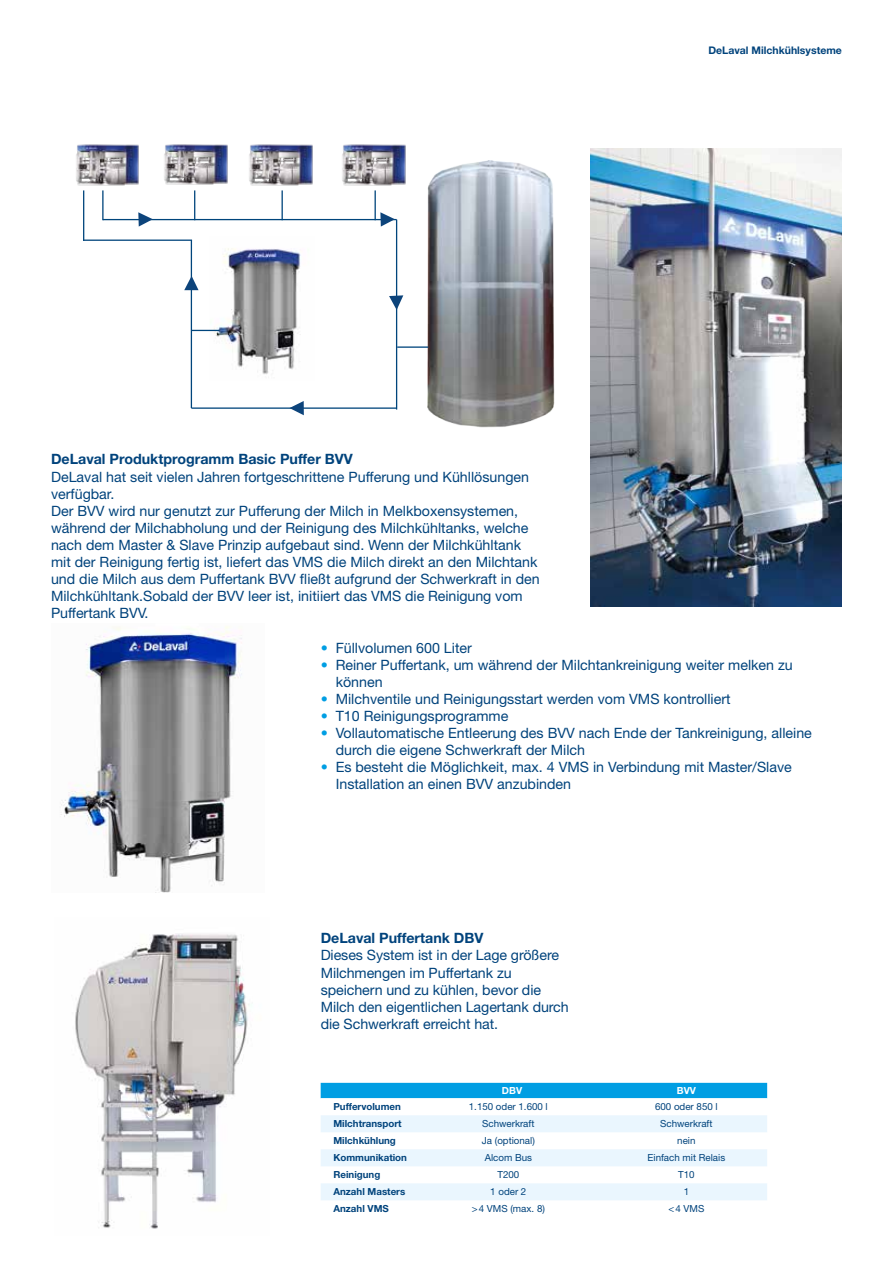
<style>
.page{position:relative;width:893px;height:1263px;background:#fff}
.page>*{position:absolute;margin:0;border:0;box-sizing:border-box;transform-origin:0 0}
.t1{font:14.25px/17.1px "Helvetica Neue LT Std";color:#00437c}
.t2{font:700 14.25px "Helvetica Neue LT Std";color:#00437c}
.t3{font:700 10.5px "Helvetica Neue LT Std";color:#00437c}
.t4{font:9.75px "Helvetica Neue LT Std";color:#00437c}
.t5{font:700 9.75px "Helvetica Neue LT Std";color:#00437c}
.t6{font:700 9.75px "Helvetica Neue LT Std";color:#fff}
.s1{color:#009ee3}
</style>
<div class="page">
<img style="left:590px;top:148px;width:252px;height:458px">
<img style="left:61px;top:626px;width:181px;height:267px">
<img style="left:153px;top:190px;width:82px;height:29px">
<img style="left:235px;top:190px;width:91px;height:29px">
<img style="left:326px;top:191px;width:72px;height:29px">
<hr style="left:103px;top:219px;width:294px;height:1px;background:#00457c">
<img style="left:428px;top:161px;width:127px;height:267px">
<img style="left:206px;top:248px;width:95px;height:126px">
<hr style="left:102px;top:189px;width:2px;height:31px;background:#00457c">
<hr style="left:194px;top:189px;width:1px;height:31px;background:#00457c">
<hr style="left:282px;top:189px;width:1px;height:31px;background:#00457c">
<hr style="left:375px;top:189px;width:1px;height:31px;background:#00457c">
<hr style="left:396px;top:220px;width:1px;height:190px;background:#00457c">
<hr style="left:191px;top:407px;width:206px;height:2px;background:#00457c">
<hr style="left:191px;top:240px;width:1px;height:168px;background:#00457c">
<hr style="left:83px;top:240px;width:109px;height:1px;background:#00457c">
<hr style="left:83px;top:189px;width:1px;height:52px;background:#00457c">
<svg style="left:192px;top:330px;width:27px;height:1px"></svg>
<svg style="left:184px;top:276px;width:15px;height:14px"></svg>
<svg style="left:138px;top:212px;width:15px;height:15px"></svg>
<svg style="left:380px;top:212px;width:15px;height:15px"></svg>
<svg style="left:389px;top:295px;width:14px;height:15px"></svg>
<svg style="left:289px;top:401px;width:15px;height:14px"></svg>
<hr style="left:397px;top:346px;width:31px;height:2px;background:#00457c">
<img style="left:74px;top:144px;width:67px;height:46px">
<img style="left:162px;top:144px;width:68px;height:46px">
<img style="left:247px;top:144px;width:68px;height:46px">
<img style="left:340px;top:144px;width:68px;height:47px">
<img style="left:75px;top:933px;width:175px;height:296px">
<div style="left:321px;top:1083px;width:446px;height:15px;background:#009ee3"></div>
<svg style="left:321px;top:1098px;width:446px;height:1px"></svg>
<svg style="left:321px;top:1115px;width:446px;height:85px"></svg>
<p class="t3" style="left:708px;top:44px;width:135px">DeLaval Milchkühlsysteme</p>
<p class="t2" style="left:51px;top:451px;width:303px">DeLaval Produktprogramm Basic Puffer BVV</p>
<p class="t1" style="left:51px;top:468px;width:490px">DeLaval hat seit vielen Jahren fortgeschrittene Pufferung und Kühllösungen verfügbar.<br>Der BVV wird nur genutzt zur Pufferung der Milch in Melkboxensystemen, während der Milchabholung und der Reinigung des Milchkühltanks, welche nach dem Master &amp; Slave Prinzip aufgebaut sind. Wenn der Milchkühltank mit der Reinigung fertig ist, liefert das VMS die Milch direkt an den Milchtank und die Milch aus dem Puffertank BVV fließt aufgrund der Schwerkraft in den Milchkühltank.Sobald der BVV leer ist, initiiert das VMS die Reinigung vom Puffertank BVV.</p>
<p class="t1" style="left:321px;top:639px;width:153px"><span class="s1">•</span> Füllvolumen 600 Liter</p>
<p class="t1" style="left:336px;top:656px;width:459px;text-indent:-15px"><span class="s1">•</span> Reiner Puffertank, um während der Milchtankreinigung weiter melken zu können</p>
<p class="t1" style="left:321px;top:690px;width:411px"><span class="s1">•</span> Milchventile und Reinigungsstart werden vom VMS kontrolliert</p>
<p class="t1" style="left:321px;top:707px;width:189px"><span class="s1">•</span> T10 Reinigungsprogramme</p>
<p class="t1" style="left:336px;top:724px;width:478px;text-indent:-15px"><span class="s1">•</span> Vollautomatische Entleerung des BVV nach Ende der Tankreinigung, alleine durch die eigene Schwerkraft der Milch</p>
<p class="t1" style="left:336px;top:758px;width:458px;text-indent:-15px"><span class="s1">•</span> Es besteht die Möglichkeit, max. 4 VMS in Verbindung mit Master/Slave<br>Installation an einen BVV anzubinden</p>
<p class="t2" style="left:321px;top:929px;width:164px">DeLaval Puffertank DBV</p>
<p class="t1" style="left:321px;top:946px;width:250px">Dieses System ist in der Lage größere Milchmengen im Puffertank zu speichern und zu kühlen, bevor die Milch den eigentlichen Lagertank durch die Schwerkraft erreicht hat.</p>
<p class="t6" style="left:502px;top:1084px;width:22px">DBV</p>
<p class="t6" style="left:677px;top:1084px;width:21px">BVV</p>
<p class="t5" style="left:333px;top:1100px;width:69px">Puffervolumen</p>
<p class="t4" style="left:469px;top:1101px;width:80px">1.150 oder 1.600 l</p>
<p class="t4" style="left:655px;top:1101px;width:64px">600 oder 850 l</p>
<p class="t5" style="left:333px;top:1117px;width:70px">Milchtransport</p>
<p class="t4" style="left:482px;top:1118px;width:54px">Schwerkraft</p>
<p class="t4" style="left:660px;top:1118px;width:54px">Schwerkraft</p>
<p class="t5" style="left:333px;top:1134px;width:64px">Milchkühlung</p>
<p class="t4" style="left:482px;top:1135px;width:55px">Ja (optional)</p>
<p class="t4" style="left:677px;top:1135px;width:20px">nein</p>
<p class="t5" style="left:333px;top:1151px;width:75px">Kommunikation</p>
<p class="t4" style="left:485px;top:1151px;width:49px">Alcom Bus</p>
<p class="t4" style="left:648px;top:1151px;width:79px">Einfach mit Relais</p>
<p class="t5" style="left:333px;top:1168px;width:48px">Reinigung</p>
<p class="t4" style="left:497px;top:1169px;width:23px">T200</p>
<p class="t4" style="left:678px;top:1169px;width:18px">T10</p>
<p class="t5" style="left:333px;top:1185px;width:73px">Anzahl Masters</p>
<p class="t4" style="left:490px;top:1186px;width:38px">1 oder 2</p>
<p class="t4" style="left:684px;top:1186px;width:7px">1</p>
<p class="t5" style="left:333px;top:1202px;width:57px">Anzahl VMS</p>
<p class="t4" style="left:472px;top:1203px;width:75px">&gt;4 VMS (max. 8)</p>
<p class="t4" style="left:668px;top:1203px;width:37px">&lt;4 VMS</p>
</div>
